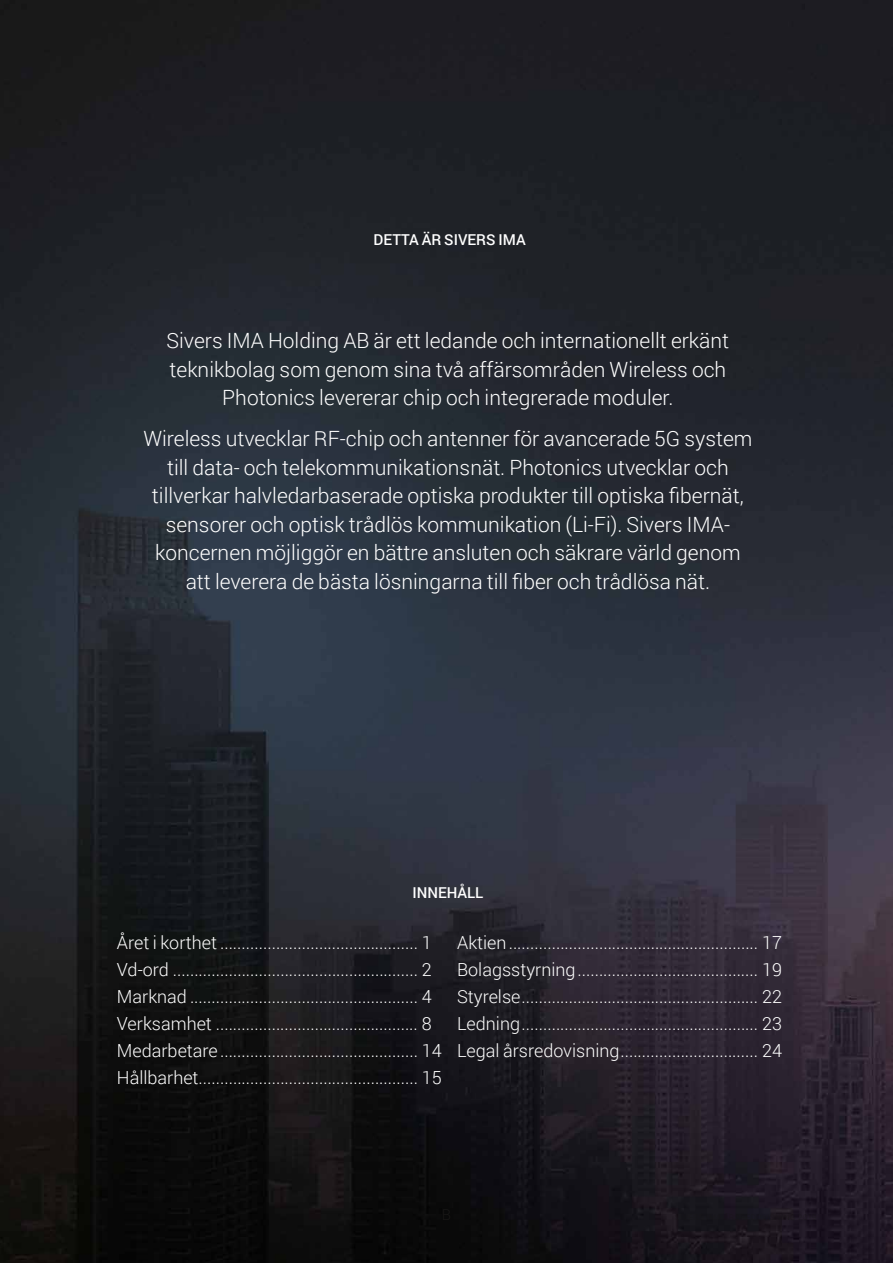
<style>
.page{position:relative;width:893px;height:1263px;background:#fff}
.page>*{position:absolute;margin:0;border:0;box-sizing:border-box;transform-origin:0 0}
.t1{font:300 21px/28.5px "Roboto";color:#fff;text-align:center}
.t2{font:300 18px/27px "Roboto";color:#fff}
.t3{font:500 15px "Roboto";color:#fff}
</style>
<div class="page">
<img style="left:0;top:0;width:893px;height:1263px">
<p class="t3" style="left:374px;top:229px;width:154px">DETTA ÄR SIVERS IMA</p>
<p class="t1" style="left:167px;top:326px;width:564px">Sivers IMA Holding AB är ett ledande och internationellt erkänt teknikbolag som genom sina två affärsområden Wireless och<br>Photonics levererar chip och integrerade moduler.</p>
<p class="t1" style="left:143px;top:424px;width:611px">Wireless utvecklar RF-chip och antenner för avancerade 5G system till data- och telekommunikationsnät. Photonics utvecklar och tillverkar halvledarbaserade optiska produkter till optiska fibernät, sensorer och optisk trådlös kommunikation (Li-Fi). Sivers IMA&shy;koncernen möjliggör en bättre ansluten och säkrare värld genom att leverera de bästa lösningarna till fiber och trådlösa nät.</p>
<p class="t3" style="left:412px;top:882px;width:72px">INNEHÅLL</p>
<p class="t2" style="left:457px;top:929px;width:326px;text-align:justify">Aktien.......................................................... 17<br>Bolagsstyrning.......................................... 19<br>Styrelse....................................................... 22<br>Ledning....................................................... 23<br>Legal årsredovisning................................ 24</p>
<p class="t2" style="left:117px;top:929px;width:326px">Året i korthet .............................................. 1<br>Vd-ord ......................................................... 2<br>Marknad ..................................................... 4<br>Verksamhet ............................................... 8<br>Medarbetare.............................................. 14<br>Hållbarhet................................................... 15</p>
</div>
